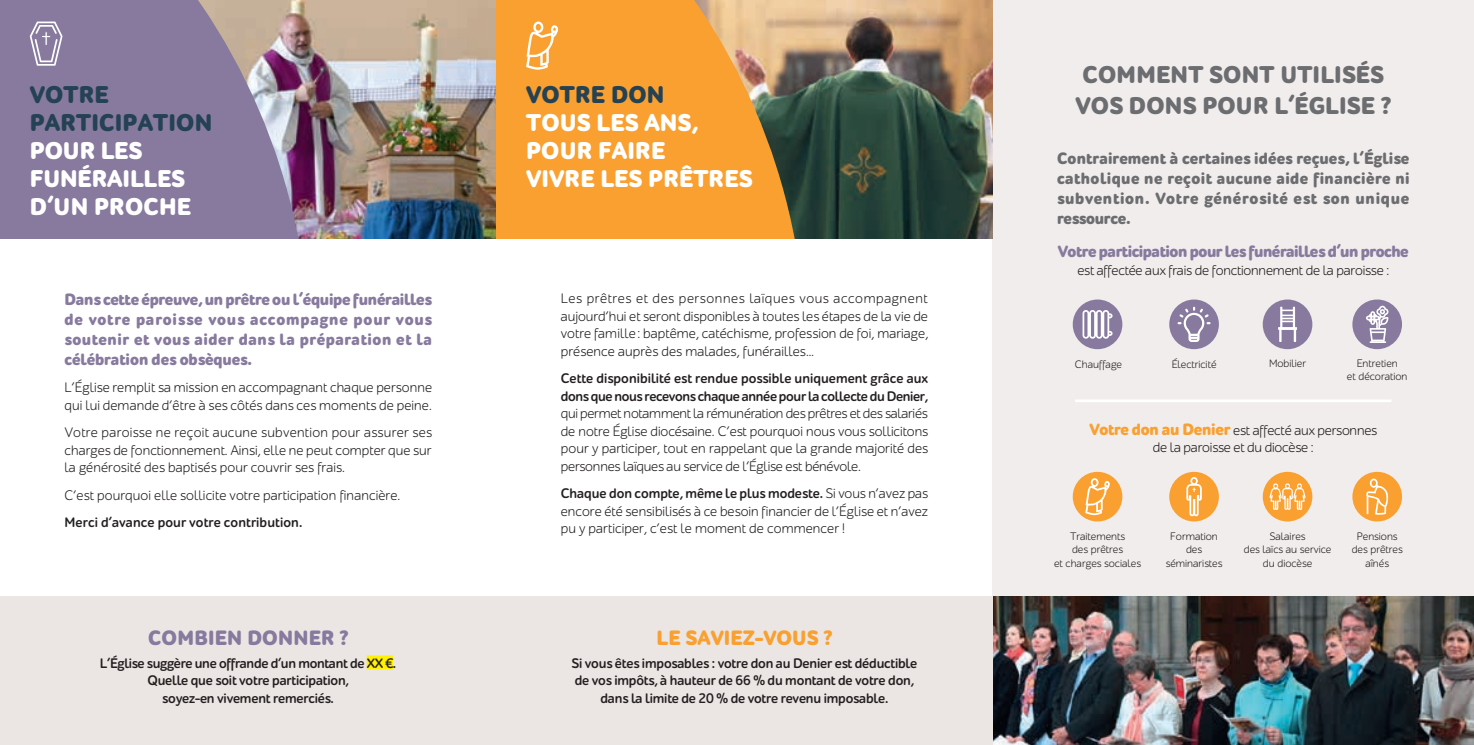
<style>
.page{position:relative;width:1474px;height:745px;background:#fff}
.page>*{position:absolute;margin:0;border:0;box-sizing:border-box;transform-origin:0 0}
.t1{font:900 24.5px/28px "ALS Schlangesans";letter-spacing:.01em;color:#fff}
.t2{font:900 24.5px/30.6px "ALS Schlangesans";letter-spacing:.01em;color:#6c6d70}
.t3{font:900 24.5px/28px "ALS Schlangesans";letter-spacing:.01em;color:#244254}
.t4{font:900 21px "ALS Schlangesans";letter-spacing:.01em;color:#f9a030}
.t5{font:900 21px "ALS Schlangesans";letter-spacing:.01em;color:#877a9e}
.t6{font:900 16.62px/19.9px "ALS Schlangesans";color:#877a9e;text-align:justify}
.t7{font:900 16.62px/19.9px "ALS Schlangesans";letter-spacing:.045em;color:#6c6d70;text-align:justify}
.t8{font:900 16.62px "ALS Schlangesans";letter-spacing:-.025em;color:#877a9e}
.t9{font:14px/17.5px "ALS Schlangesans";letter-spacing:.005em;color:#231f20;text-align:justify}
.t10{font:700 14px/17.5px "ALS Schlangesans";letter-spacing:-.01em;color:#231f20;text-align:center}
.t11{font:14px/17.5px "ALS Schlangesans";letter-spacing:-.015em;color:#231f20;text-align:center}
.t12{font:700 14px "ALS Schlangesans";letter-spacing:.01em;color:#231f20}
.t13{font:10.85px/13.1px "ALS Schlangesans";color:#231f20;text-align:center}
.s1{font-weight:700}
.s2{font-weight:900;font-size:16.62px;color:#f9a030}
</style>
<div class="page">
<img style="left:309px;top:0;width:187px;height:238px">
<svg style="left:0;top:0;width:309px;height:238px;fill:#877a9e"></svg>
<div style="left:992px;top:0;width:481px;height:744px;background:#f1edec"></div>
<img style="left:993px;top:596px;width:480px;height:148px">
<div style="left:496px;top:595px;width:496px;height:149px;background:#ebe6e3"></div>
<div style="left:0;top:595px;width:496px;height:149px;background:#ebe6e3"></div>
<div style="left:367px;top:655px;width:26px;height:14px;background:#fff101"></div>
<hr style="left:1074px;top:399px;width:317px;height:3px;background:#fff">
<div style="left:1072px;top:299px;width:50px;height:50px;background:#877a9e;border-radius:50%"></div>
<svg style="left:1082px;top:310px;width:30px;height:28px"></svg>
<div style="left:1169px;top:299px;width:49px;height:50px;background:#877a9e;border-radius:50%"></div>
<svg style="left:1177px;top:306px;width:33px;height:36px"></svg>
<div style="left:1352px;top:299px;width:49px;height:50px;background:#877a9e;border-radius:50%"></div>
<svg style="left:1366px;top:305px;width:22px;height:38px"></svg>
<div style="left:1262px;top:299px;width:50px;height:50px;background:#877a9e;border-radius:50%"></div>
<svg style="left:1278px;top:306px;width:18px;height:36px"></svg>
<img style="left:805px;top:0;width:187px;height:238px">
<svg style="left:496px;top:0;width:309px;height:238px;fill:#f9a030"></svg>
<svg style="left:526px;top:22px;width:32px;height:48px"></svg>
<div style="left:1262px;top:471px;width:50px;height:50px;background:#f9a030;border-radius:50%"></div>
<svg style="left:1269px;top:483px;width:36px;height:26px"></svg>
<div style="left:1352px;top:471px;width:49px;height:50px;background:#f9a030;border-radius:50%"></div>
<svg style="left:1366px;top:478px;width:22px;height:36px"></svg>
<div style="left:1072px;top:471px;width:50px;height:50px;background:#f9a030;border-radius:50%"></div>
<svg style="left:1085px;top:478px;width:24px;height:37px"></svg>
<div style="left:1169px;top:471px;width:49px;height:50px;background:#f9a030;border-radius:50%"></div>
<svg style="left:1186px;top:477px;width:15px;height:39px"></svg>
<svg style="left:30px;top:22px;width:32px;height:44px"></svg>
<h1 class="t3" style="left:30px;top:81px;width:184px">VOTRE<br>PARTICIPATION</h1>
<h1 class="t1" style="left:30px;top:137px;width:163px">POUR LES<br>FUNÉRAILLES<br>D’UN PROCHE</h1>
<p class="t6" style="left:64px;top:289px;width:369px">Dans cette épreuve, un prêtre ou l’équipe funérailles de votre paroisse vous accompagne pour vous soutenir et vous aider dans la préparation et la célébration des obsèques.</p>
<p class="t9" style="left:64px;top:379px;width:369px">L’Église remplit sa mission en accompagnant chaque personne qui lui demande d’être à ses côtés dans ces moments de peine.</p>
<p class="t9" style="left:64px;top:424px;width:369px">Votre paroisse ne reçoit aucune subvention pour assurer ses charges de fonctionnement. Ainsi, elle ne peut compter que sur la générosité des baptisés pour couvrir ses frais.</p>
<p class="t9" style="left:64px;top:486px;width:337px">C’est pourquoi elle sollicite votre participation financière.</p>
<p class="t12" style="left:64px;top:514px;width:239px">Merci d’avance pour votre contribution.</p>
<h2 class="t5" style="left:148px;top:625px;width:201px">COMBIEN DONNER ?</h2>
<p class="t10" style="left:100px;top:654px;width:298px">L’Église suggère une offrande d’un montant de XX €.<br>Quelle que soit votre participation,<br>soyez-en vivement remerciés.</p>
<h1 class="t3" style="left:526px;top:81px;width:140px">VOTRE DON</h1>
<h1 class="t1" style="left:526px;top:109px;width:228px">TOUS LES ANS,<br>POUR FAIRE<br>VIVRE LES PRÊTRES</h1>
<p class="t9" style="left:561px;top:290px;width:369px">Les prêtres et des personnes laïques vous accompagnent aujourd’hui et seront disponibles à toutes les étapes de la vie de votre famille : baptême, catéchisme, profession de foi, mariage, présence auprès des malades, funérailles…</p>
<p class="t10" style="left:561px;top:370px;width:369px;text-align:left">Cette disponibilité est rendue possible uniquement grâce aux dons que nous recevons chaque année pour la collecte du Denier,</p>
<p class="t9" style="left:561px;top:405px;width:369px">qui permet notamment la rémunération des prêtres et des salariés de notre Église diocésaine. C’est pourquoi nous vous sollicitons pour y participer, tout en rappelant que la grande majorité des personnes laïques au service de l’Église est bénévole.</p>
<p class="t9" style="left:561px;top:485px;width:369px"><span class="s1">Chaque don compte, même le plus modeste.</span> Si vous n’avez pas encore été sensibilisés à ce besoin financier de l’Église et n’avez pu y participer, c’est le moment de commencer !</p>
<h2 class="t4" style="left:656px;top:625px;width:177px">LE SAVIEZ-VOUS ?</h2>
<p class="t10" style="left:571px;top:654px;width:347px">Si vous êtes imposables : votre don au Denier est déductible de vos impôts, à hauteur de 66 % du montant de votre don, dans la limite de 20 % de votre revenu imposable.</p>
<h1 class="t2" style="left:1075px;top:60px;width:317px">COMMENT SONT UTILISÉS<br>VOS DONS POUR L’ÉGLISE ?</h1>
<p class="t7" style="left:1057px;top:148px;width:354px">Contrairement à certaines idées reçues, l’Église catholique ne reçoit aucune aide financière ni subvention. Votre générosité est son unique ressource.</p>
<p class="t8" style="left:1057px;top:242px;width:352px">Votre participation pour les funérailles d’un proche</p>
<p class="t9" style="left:1077px;top:261px;width:313px">est affectée aux frais de fonctionnement de la paroisse :</p>
<p class="t13" style="left:1074px;top:357px;width:49px">Chauffage</p>
<p class="t13" style="left:1171px;top:357px;width:46px">Électricité</p>
<p class="t13" style="left:1346px;top:357px;width:62px">Entretien<br>et décoration</p>
<p class="t13" style="left:1268px;top:357px;width:39px">Mobilier</p>
<p class="t11" style="left:1089px;top:421px;width:289px"><span class="s2">Votre don au Denier</span> est affecté aux personnes de la paroisse et du diocèse :</p>
<p class="t13" style="left:1054px;top:530px;width:88px">Traitements<br>des prêtres<br>et charges sociales</p>
<p class="t13" style="left:1165px;top:530px;width:58px">Formation des séminaristes</p>
<p class="t13" style="left:1243px;top:530px;width:89px">Salaires<br>des laïcs au service du diocèse</p>
<p class="t13" style="left:1351px;top:530px;width:52px">Pensions des prêtres aînés</p>
</div>
